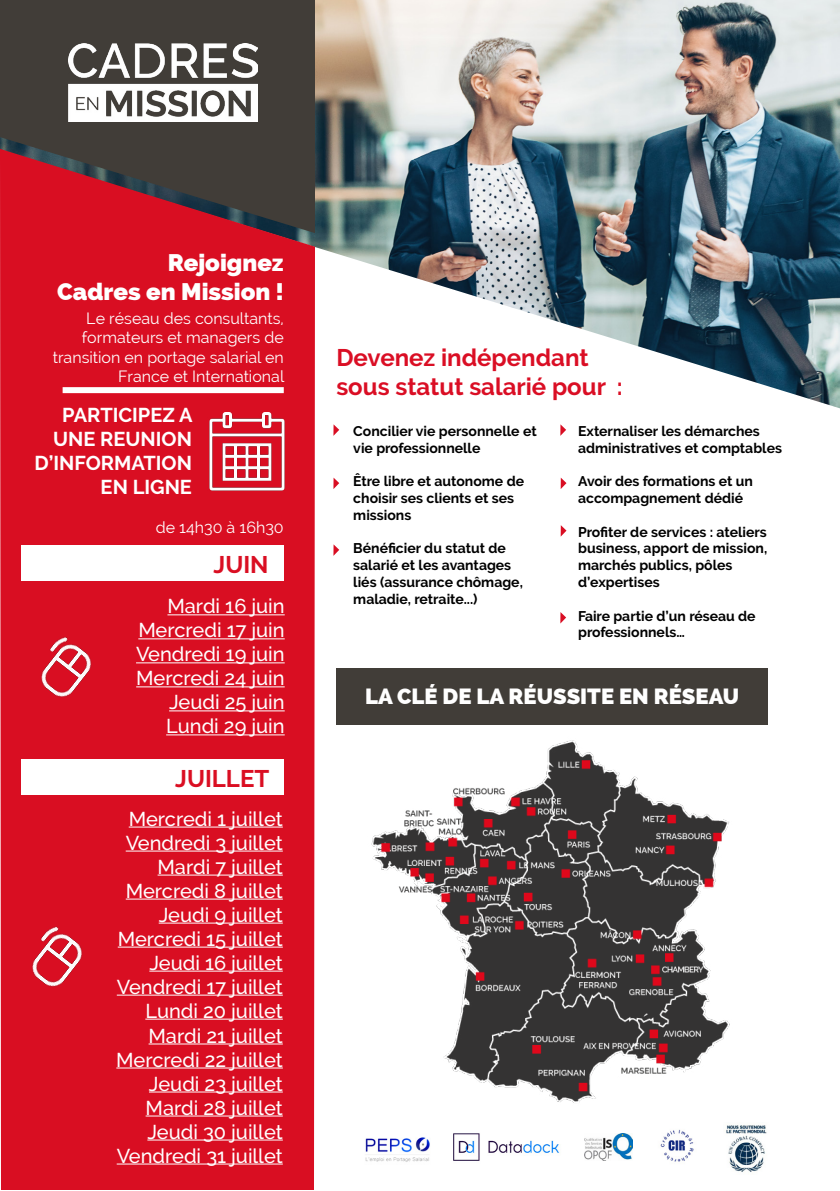
<style>
.page{position:relative;width:840px;height:1191px;background:#fff}
.page>*{position:absolute;margin:0;border:0;box-sizing:border-box;transform-origin:0 0}
.t1{font:700 24px/28.8px "Raleway";color:#da0e24}
.t2{font:800 24px/28.8px "Raleway";color:#fff;text-align:right}
.t3{font:700 24px "Raleway";color:#da0e22}
.t4{font:800 22px "Raleway";color:#fff}
.t5{font:500 20px/24px "Raleway";color:#fff;text-align:right}
.t6{font:700 20px/24px "Raleway";color:#fff;text-align:right}
.t7{font:16px/19.2px "Raleway";color:#fff;text-align:right}
.t8{font:700 14px/16.8px "Raleway";color:#000}
</style>
<div class="page">
<img style="left:315px;top:0;width:524px;height:408px">
<div style="left:0;top:233px;width:315px;height:957px;background:#d90e22"></div>
<svg style="left:0;top:0;width:315px;height:233px;background:#5d3335"></svg>
<img style="left:68px;top:43px;width:189px;height:79px">
<div style="left:63px;top:387px;width:220px;height:6px;background:#fff"></div>
<div style="left:21px;top:545px;width:262px;height:36px;background:#fff"></div>
<hr style="left:167px;top:614px;width:117px;height:1px;background:#fff">
<hr style="left:138px;top:638px;width:146px;height:1px;background:#fff">
<hr style="left:136px;top:662px;width:148px;height:1px;background:#fff">
<hr style="left:136px;top:686px;width:148px;height:1px;background:#fff">
<hr style="left:169px;top:710px;width:115px;height:1px;background:#fff">
<hr style="left:166px;top:734px;width:118px;height:1px;background:#fff">
<div style="left:21px;top:759px;width:262px;height:36px;background:#fff"></div>
<hr style="left:148px;top:1043px;width:135px;height:1px;background:#fff">
<hr style="left:116px;top:1067px;width:167px;height:1px;background:#fff">
<hr style="left:149px;top:1091px;width:134px;height:1px;background:#fff">
<hr style="left:145px;top:1115px;width:138px;height:1px;background:#fff">
<hr style="left:147px;top:1139px;width:136px;height:1px;background:#fff">
<hr style="left:117px;top:1163px;width:166px;height:1px;background:#fff">
<hr style="left:129px;top:826px;width:154px;height:1px;background:#fff">
<hr style="left:126px;top:850px;width:157px;height:1px;background:#fff">
<hr style="left:157px;top:874px;width:126px;height:1px;background:#fff">
<hr style="left:126px;top:898px;width:157px;height:1px;background:#fff">
<hr style="left:159px;top:922px;width:124px;height:1px;background:#fff">
<hr style="left:118px;top:946px;width:165px;height:1px;background:#fff">
<hr style="left:149px;top:970px;width:134px;height:1px;background:#fff">
<hr style="left:117px;top:994px;width:166px;height:1px;background:#fff">
<hr style="left:145px;top:1018px;width:138px;height:1px;background:#fff">
<img style="left:206px;top:412px;width:81px;height:81px">
<img style="left:18px;top:627px;width:90px;height:89px">
<img style="left:9px;top:916px;width:90px;height:90px">
<div style="left:336px;top:668px;width:431px;height:57px;background:#413d38"></div>
<svg style="left:333px;top:424px;width:6px;height:12px"></svg>
<svg style="left:333px;top:477px;width:6px;height:12px"></svg>
<svg style="left:333px;top:544px;width:6px;height:12px"></svg>
<svg style="left:560px;top:424px;width:6px;height:12px"></svg>
<svg style="left:560px;top:477px;width:6px;height:12px"></svg>
<svg style="left:560px;top:525px;width:6px;height:11px"></svg>
<svg style="left:560px;top:612px;width:6px;height:11px"></svg>
<img style="left:453px;top:1133px;width:107px;height:28px">
<img style="left:584px;top:1133px;width:48px;height:27px">
<img style="left:365px;top:1137px;width:65px;height:25px">
<img style="left:371px;top:740px;width:359px;height:363px">
<img style="left:660px;top:1129px;width:34px;height:33px">
<img style="left:726px;top:1125px;width:41px;height:47px">
<h1 class="t2" style="left:57px;top:248px;width:228px">Rejoignez<br>Cadres en Mission !</h1>
<p class="t7" style="left:53px;top:309px;width:233px">Le réseau des consultants, formateurs et managers de transition en portage salarial en<br>France et International</p>
<h3 class="t6" style="left:34px;top:403px;width:160px">PARTICIPEZ A<br>UNE REUNION<br>D’INFORMATION<br>EN LIGNE</h3>
<p class="t7" style="left:156px;top:518px;width:129px">de 14h30 à 16h30</p>
<h1 class="t3" style="left:213px;top:550px;width:56px">JUIN</h1>
<h3 class="t5" style="left:136px;top:594px;width:150px">Mardi 16 juin<br>Mercredi 17 juin<br>Vendredi 19 juin<br>Mercredi 24 juin<br>Jeudi 25 juin<br>Lundi 29 juin</h3>
<h1 class="t3" style="left:175px;top:764px;width:95px">JUILLET</h1>
<p class="t5" style="left:116px;top:806px;width:168px">Mercredi 1 juillet<br>Vendredi 3 juillet<br>Mardi 7 juillet<br>Mercredi 8 juillet<br>Jeudi 9 juillet<br>Mercredi 15 juillet<br>Jeudi 16 juillet<br>Vendredi 17 juillet<br>Lundi 20 juillet<br>Mardi 21 juillet<br>Mercredi 22 juillet<br>Jeudi 23 juillet<br>Mardi 28 juillet<br>Jeudi 30 juillet<br>Vendredi 31 juillet</p>
<h1 class="t1" style="left:336px;top:343px;width:288px">Devenez indépendant sous statut salarié pour :</h1>
<p class="t8" style="left:578px;top:422px;width:205px">Externaliser les démarches administratives et comptables</p>
<p class="t8" style="left:578px;top:473px;width:176px">Avoir des formations et un accompagnement dédié</p>
<p class="t8" style="left:578px;top:523px;width:190px">Profiter de services : ateliers business, apport de mission, marchés publics, pôles d’expertises</p>
<p class="t8" style="left:578px;top:607px;width:179px">Faire partie d’un réseau de professionnels…</p>
<p class="t8" style="left:353px;top:422px;width:185px">Concilier vie personnelle et vie professionnelle</p>
<p class="t8" style="left:353px;top:473px;width:172px">Être libre et autonome de choisir ses clients et ses missions</p>
<p class="t8" style="left:353px;top:540px;width:171px">Bénéficier du statut de salarié et les avantages liés (assurance chômage, maladie, retraite...)</p>
<h2 class="t4" style="left:365px;top:683px;width:375px">LA CLÉ DE LA RÉUSSITE EN RÉSEAU</h2>
</div>
